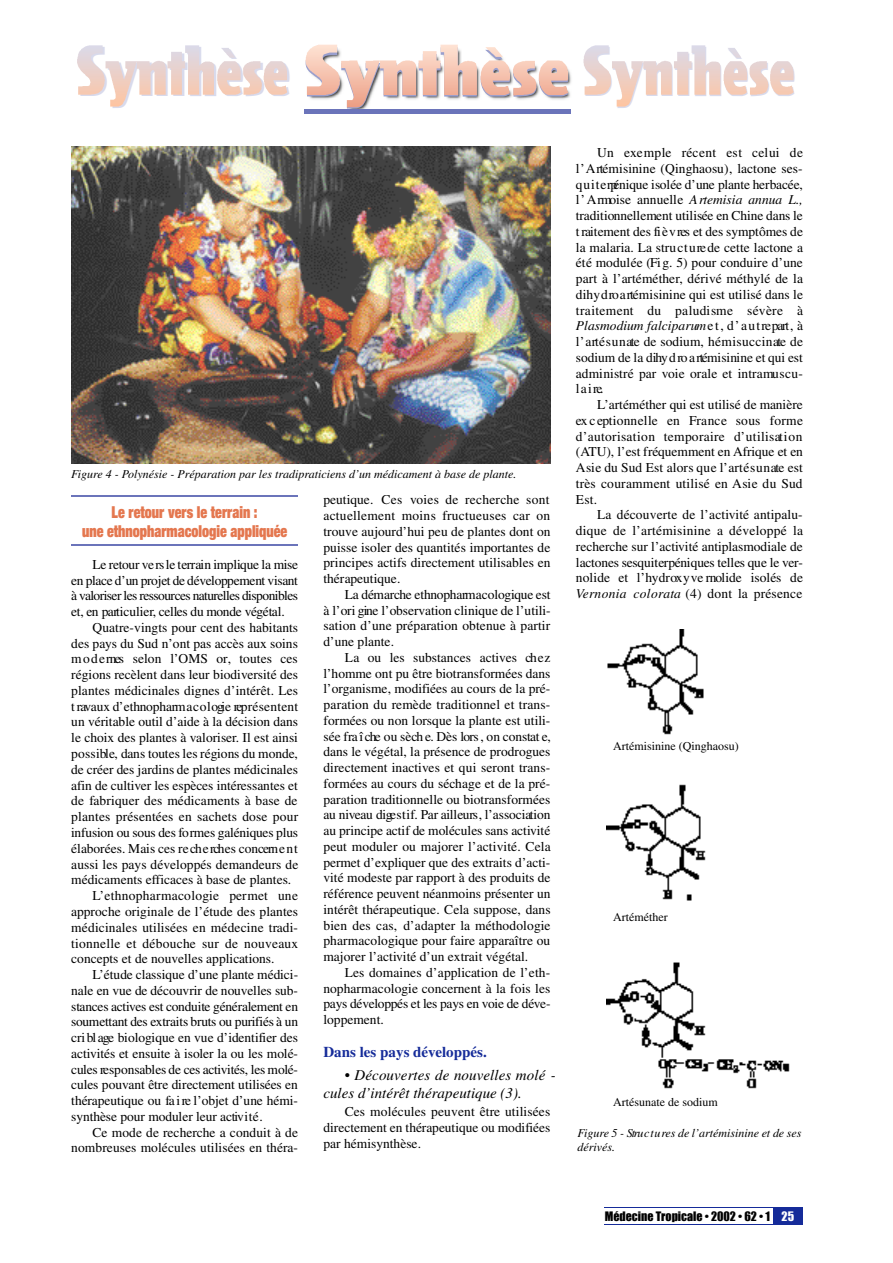
<style>
.page{position:relative;width:893px;height:1263px;background:#fff}
.page>*{position:absolute;margin:0;border:0;box-sizing:border-box;transform-origin:0 0}
.t1{font:61.5px "Freshet";color:#d8daec;scale:.8 1}
.t2{font:900 expanded 16.5px/19px "Helvetica Neue";color:#e4774f;text-align:center;scale:.85 1}
.t3{font:italic 15px/17.2px "Times";letter-spacing:.005em;color:#000}
.t4{font:700 15px "Times";color:#152b99}
.t5{font:13.5px/15.8px "Times";color:#000;text-align:justify}
.t6{font:13.5px "Times";letter-spacing:-.02em;color:#000}
.t7{font:13.5px "Times";letter-spacing:-.04em;color:#000}
.t8{font:13.5px "Times";letter-spacing:.02em;color:#000}
.t9{font:italic 12px/14.4px "Times";color:#000}
.t10{font:12px "Times";color:#000}
.t11{font:12px "Impact";color:#000}
.s1{color:#999fce}
.s2{font-style:italic}
.s3{color:#fff}
</style>
<div class="page">
<hr style="left:604px;top:1207px;width:198px;height:1px;background:#152b99">
<hr style="left:604px;top:1224px;width:198px;height:1px;background:#152b99">
<div style="left:773px;top:1208px;width:29px;height:17px;background:#152b99"></div>
<img style="left:274px;top:44px;width:359px;height:70px">
<div style="left:304px;top:109px;width:266px;height:5px;background:#6b74ba"></div>
<img style="left:305px;top:45px;width:35px;height:50px">
<img style="left:77px;top:45px;width:122px;height:50px">
<img style="left:583px;top:45px;width:122px;height:50px">
<hr style="left:71px;top:495px;width:227px;height:1px;background:#6b74ba">
<hr style="left:71px;top:544px;width:227px;height:2px;background:#6b74ba">
<img style="left:606px;top:629px;width:100px;height:272px">
<img style="left:606px;top:962px;width:184px;height:127px">
<img style="left:71px;top:147px;width:479px;height:317px">
<h1 class="t1" style="left:78px;top:32px;width:897px">Synthèse <span class="s1">Synthèse</span> Synthèse</h1>
<p class="t9" style="left:71px;top:468px;width:446px">Figure 4 - Polynésie - Préparation par les tradipraticiens d’un médicament à base de plante.</p>
<p class="t2" style="left:82px;top:504px;width:243px">Le retour vers le terrain :<br>une ethnopharmacologie appliquée</p>
<p class="t6" style="left:93px;top:559px;width:207px">Le retour ve rsle terrain implique la mise</p>
<p class="t6" style="left:71px;top:575px;width:228px">en place d’un projet de développement visant</p>
<p class="t7" style="left:71px;top:591px;width:228px">à va lo riser les re sso u rces natu relles disponible s</p>
<p class="t6" style="left:71px;top:607px;width:215px">e t, en partic u lie r, celles du monde végétal.</p>
<p class="t5" style="left:93px;top:621px;width:207px">Quatre-vingts pour cent des habitants</p>
<p class="t5" style="left:71px;top:637px;width:228px">des pays du Sud n’ont pas accès aux soins</p>
<p class="t5" style="left:71px;top:652px;width:228px">m o d e rnes selon l’OMS or, toutes ces</p>
<p class="t5" style="left:71px;top:668px;width:228px">régions recèlent dans leur biodiversité des</p>
<p class="t5" style="left:71px;top:684px;width:228px">plantes médicinales dignes d’intérêt. Les</p>
<p class="t6" style="left:71px;top:701px;width:228px">t ravaux d’ethnopharm a c o logie rep ré s e n te n t</p>
<p class="t5" style="left:71px;top:715px;width:228px">un véritable outil d’aide à la décision dans</p>
<p class="t5" style="left:71px;top:731px;width:228px">le choix des plantes à valoriser. Il est ainsi</p>
<p class="t5" style="left:71px;top:747px;width:228px">p o s s ible, dans toutes les régions du monde,</p>
<p class="t5" style="left:71px;top:763px;width:228px">de créer des jardins de plantes médicinales</p>
<p class="t5" style="left:71px;top:779px;width:228px">afin de cultiver les espèces intéressantes et</p>
<p class="t5" style="left:71px;top:794px;width:228px">de fabriquer des médicaments à base de</p>
<p class="t5" style="left:71px;top:810px;width:228px">plantes présentées en sachets dose pour</p>
<p class="t6" style="left:71px;top:828px;width:228px">infusion ou sous des fo rmes galéniques plus</p>
<p class="t5" style="left:71px;top:842px;width:228px">é laborées. Mais ces re ch e rches concern e n t</p>
<p class="t5" style="left:71px;top:858px;width:228px">aussi les pays développés demandeurs de</p>
<p class="t5" style="left:71px;top:873px;width:221px">médicaments efficaces à base de plantes.</p>
<p class="t8" style="left:93px;top:891px;width:207px">L’ e th n o p h a rm a c o logie permet une</p>
<p class="t5" style="left:71px;top:905px;width:228px">approche originale de l’étude des plantes</p>
<p class="t5" style="left:71px;top:921px;width:228px">médicinales utilisées en médecine tradi-</p>
<p class="t5" style="left:71px;top:936px;width:228px">tionnelle et débouche sur de nouveaux</p>
<p class="t5" style="left:71px;top:952px;width:205px">concepts et de nouvelles applications.</p>
<p class="t5" style="left:93px;top:968px;width:207px">L’étude classique d’une plante médici-</p>
<p class="t5" style="left:71px;top:984px;width:228px">nale en vue de découvrir de nouvelles sub-</p>
<p class="t5" style="left:71px;top:999px;width:228px">stances actives est conduite généralement en</p>
<p class="t6" style="left:71px;top:1017px;width:228px">soumettant des ex traits bruts ou purifiés à un</p>
<p class="t5" style="left:71px;top:1031px;width:228px">c ri bl age biologique en vue d’identifier des</p>
<p class="t5" style="left:71px;top:1047px;width:228px">a c tivités et ensuite à isoler la ou les molé-</p>
<p class="t6" style="left:71px;top:1064px;width:228px">cules re s p o n s ables de ces activ ité s , les molé-</p>
<p class="t5" style="left:71px;top:1078px;width:228px">cules pouvant être directement utilisées en</p>
<p class="t5" style="left:71px;top:1094px;width:228px">th é rapeutique ou fa i re l’objet d’une hémi-</p>
<p class="t5" style="left:71px;top:1110px;width:193px">synthèse pour moduler leur activ ité .</p>
<p class="t5" style="left:93px;top:1125px;width:207px">Ce mode de recherche a conduit à de</p>
<p class="t5" style="left:71px;top:1141px;width:228px">nombreuses molécules utilisées en théra-</p>
<p class="t5" style="left:323px;top:493px;width:228px">peutique. Ces voies de recherche sont actuellement moins fructueuses car on trouve aujourd’hui peu de plantes dont on puisse isoler des quantités importantes de principes actifs directement utilisables en thérapeutique.</p>
<p class="t5" style="left:323px;top:588px;width:229px;text-indent:21px">La démarche ethnopharm a c o logique est à l’ori gine l’observation clinique de l’utili&shy;sation d’une préparation obtenue à partir d’une plante.</p>
<p class="t5" style="left:323px;top:651px;width:229px;text-indent:21px">La ou les substances actives ch e z l’homme ont pu être biotransformées dans l’organisme, modifiées au cours de la pré&shy;paration du remède traditionnel et trans&shy;formées ou non lorsque la plante est utili&shy;sée fra î che ou sèch e. Dès lors , on constat e, dans le végétal, la présence de prodrogues directement inactives et qui seront trans&shy;formées au cours du séchage et de la pré&shy;paration traditionnelle ou biotransformées au niveau dige s tif. Par ailleurs , l’a s s o c iatio n au principe actif de molécules sans activ ité peut moduler ou majorer l’activité. Cela permet d’expliquer que des extraits d’acti&shy;vité modeste par rapport à des produits de référence peuvent néanmoins présenter un intérêt thérapeutique. Cela suppose, dans bien des cas, d’adapter la méthodologie pharmacologique pour faire apparaître ou majorer l’activité d’un extrait végétal.</p>
<p class="t5" style="left:323px;top:966px;width:228px;text-indent:21px">Les domaines d’application de l’eth&shy;nopharmacologie concernent à la fois les p ays développés et les pays en voie de déve&shy;loppement.</p>
<p class="t4" style="left:323px;top:1046px;width:165px">Dans les pays développés.</p>
<p class="t3" style="left:323px;top:1068px;width:234px;text-indent:21px">• Découvertes de nouvelles molé - cules d’intérêt thérapeutique (3).</p>
<p class="t5" style="left:323px;top:1105px;width:228px;text-indent:21px">Ces molécules peuvent être utilisées d irectement en thérapeutique ou modifié e s par hémisynthèse.</p>
<p class="t5" style="left:576px;top:146px;width:229px;text-indent:21px">Un exemple récent est celui de l ’ A rtémisinine (Qinghaosu), lactone ses&shy;q u i t e rpénique isolée d’une plante herbacée, l ’ A rmoise annuelle <span class="s2">A rtemisia annua L., </span>traditionnellement utilisée en Chine dans le t raitement des fi è v res et des symptômes de la malaria. La stru c t u re de cette lactone a été modulée (Fi g. 5) pour conduire d’une p a rt à l’arté m é th e r, d é rivé méthylé de la d ihy d ro a rtémisinine qui est utilisé dans le traitement du paludisme sévère à <span class="s2">Plasmodium fa lc ip a rum</span> e t , d ’ a u t re part , à l’ a rté s u n ate de sodium, h é m is u c c in ate de sodium de la dihy d ro a rtémisinine et qui est administré par voie orale et intra mu s c u&shy;l a i re.</p>
<p class="t5" style="left:576px;top:398px;width:228px;text-indent:21px">L’a rtéméther qui est utilisé de manière ex c eptionnelle en France sous fo rm e d ’ a u to ris ation tempora ire d’utilisat i o n (AT U ), l’est fréquemment en A frique et en Asie du Sud Est alors que l’arté s u n ate est très couramment utilisé en Asie du Sud E s t.</p>
<p class="t5" style="left:576px;top:508px;width:228px;text-indent:21px">La découverte de l’activité antipalu&shy;dique de l’artémisinine a développé la recherche sur l’activité antiplasmodiale de lactones sesquiterpéniques telles que le ve r&shy;nolide et l’hy d rox y ve rnolide isolés de <span class="s2">Vernonia colorata</span> (4) dont la présence</p>
<p class="t10" style="left:613px;top:742px;width:127px">Artémisinine (Qinghaosu)</p>
<p class="t10" style="left:613px;top:913px;width:56px">Artéméther</p>
<p class="t10" style="left:613px;top:1098px;width:106px">Artésunate de sodium</p>
<p class="t9" style="left:577px;top:1127px;width:225px">Fig u re 5 - Stru c t u res de l’artémisinine et de ses dérivés.</p>
<p class="t11" style="left:604px;top:1209px;width:191px">Médecine Tropicale • 2002 • 62 • 1 <span class="s3">25</span></p>
</div>
